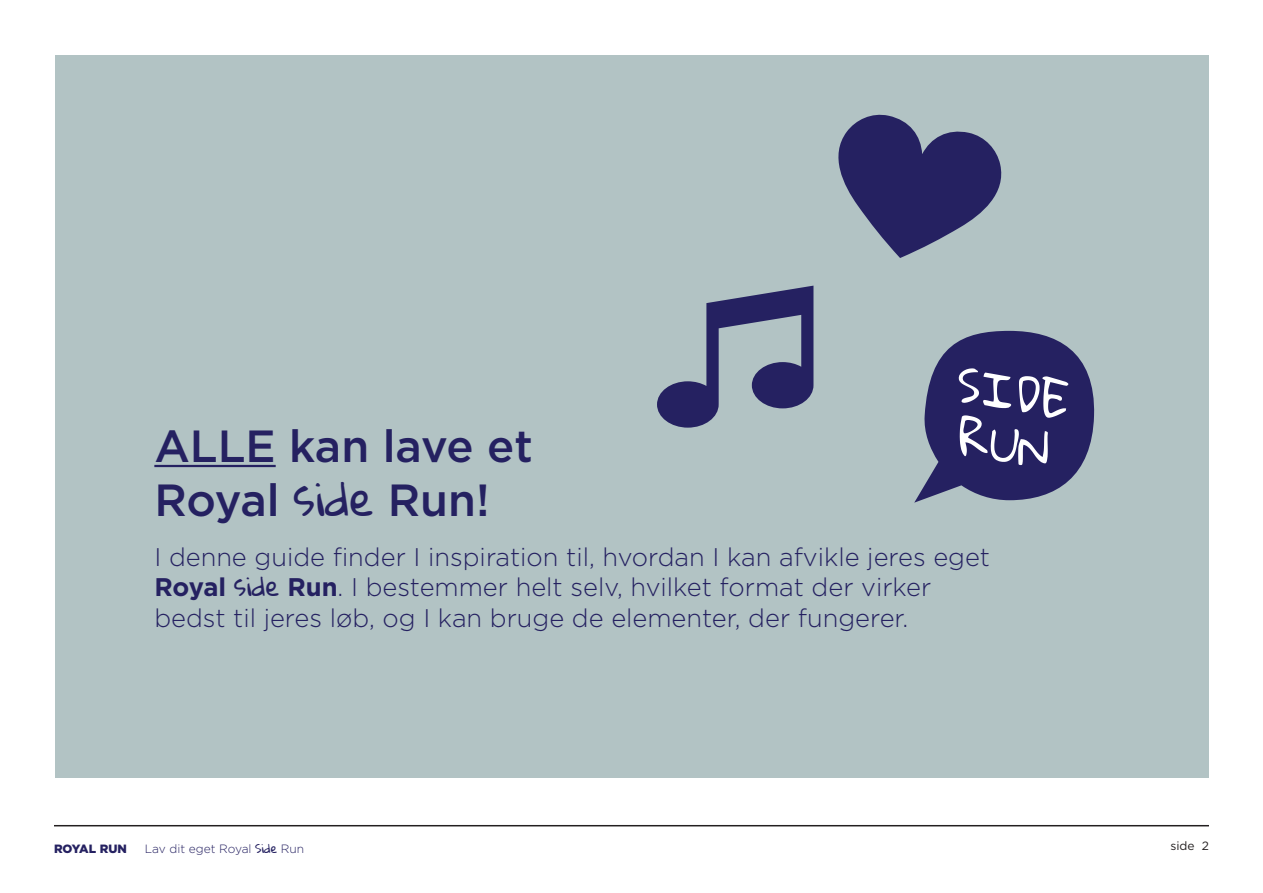
<style>
.page{position:relative;width:1263px;height:893px;background:#fff}
.page>*{position:absolute;margin:0;border:0;box-sizing:border-box;transform-origin:0 0}
.t1{font:46.95px/52.5px "Gloria Hallelujah";color:#fff}
.t2{font:500 45px "Gotham";color:#252161}
.t3{font:300 25.5px/30.6px "Gotham";color:#252161}
.t4{font:300 12px "Gotham";color:#252161}
.t5{font:900 12px "Gotham";color:#252161}
.t6{font:12px "Gotham";color:#231f20}
.s1{font-family:"Gloria Hallelujah";font-weight:400}
.s2{font-weight:700}
</style>
<div class="page">
<hr style="left:54px;top:825px;width:1155px;height:1px;background:#231f20">
<div style="left:55px;top:55px;width:1153px;height:722px;background:#b2c3c4"></div>
<hr style="left:154px;top:465px;width:122px;height:2px;background:#252161">
<svg style="left:914px;top:331px;width:180px;height:172px"></svg>
<svg style="left:657px;top:286px;width:156px;height:142px"></svg>
<svg style="left:838px;top:114px;width:164px;height:144px"></svg>
<p class="t1" style="left:961px;top:359px;width:115px;rotate:10deg">SIDE<br>RUN</p>
<p class="t2" style="left:154px;top:416px;width:380px">ALLE kan lave et</p>
<p class="t2" style="left:154px;top:470px;width:337px">Royal <span class="s1">side</span> Run!</p>
<p class="t3" style="left:154px;top:541px;width:837px">I denne guide finder I inspiration til, hvordan I kan afvikle jeres eget<br><span class="s2">Royal</span> <span class="s1">side</span> <span class="s2">Run</span>. I bestemmer helt selv, hvilket format der virker bedst til jeres løb, og I kan bruge de elementer, der fungerer.</p>
<p class="t5" style="left:54px;top:840px;width:74px">ROYAL RUN</p>
<p class="t4" style="left:145px;top:841px;width:161px">Lav dit eget Royal <span class="s1">Side</span> Run</p>
<p class="t6" style="left:1170px;top:838px;width:40px">side 2</p>
</div>
